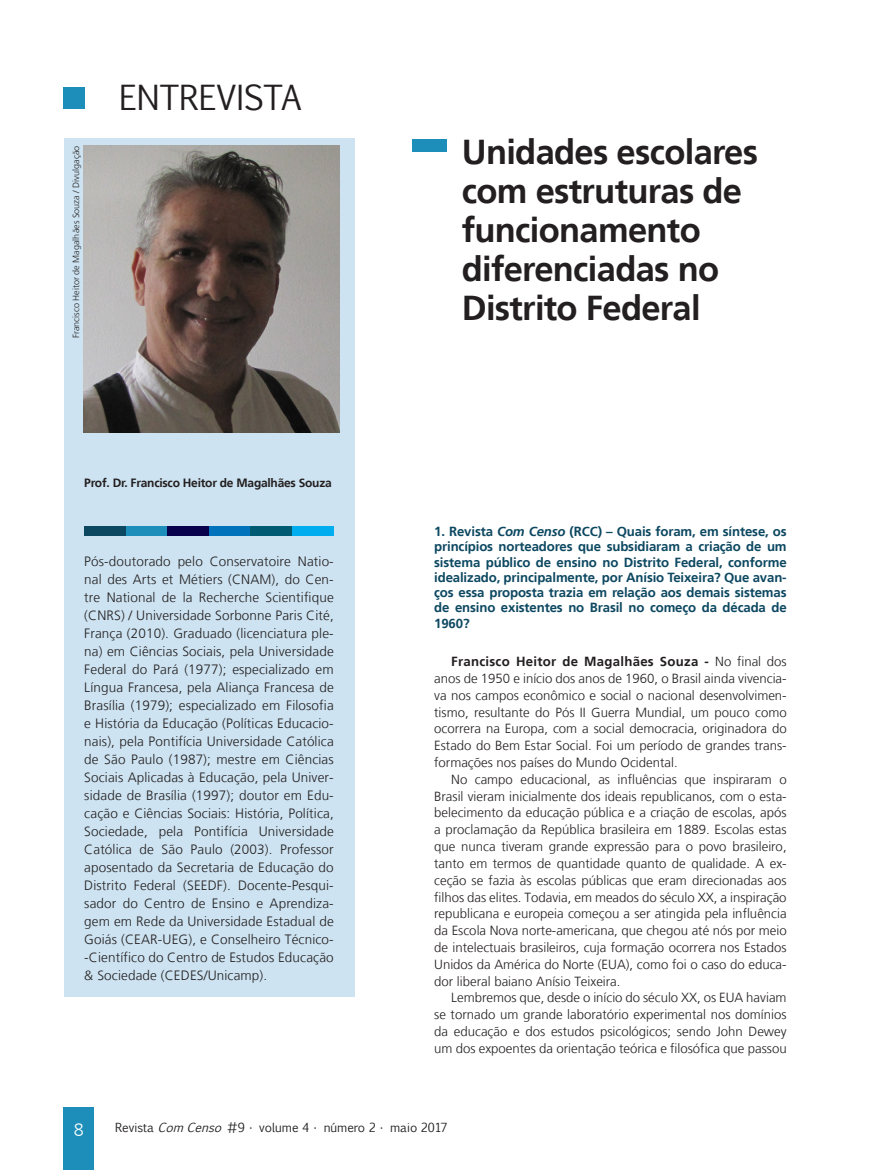
<style>
.page{position:relative;width:893px;height:1170px;background:#fff}
.page>*{position:absolute;margin:0;border:0;box-sizing:border-box;transform-origin:0 0}
.Título_40{font:700 34.5px/39px "Frutiger LT";letter-spacing:-.02em;color:#231f20}
.t1{font:33px "Euphemia CAS";color:#231f20}
.t2{font:300 18px "Frutiger LT";color:#fff}
.Legendas{font:300 13.5px/18px "Frutiger LT";letter-spacing:.01em;color:#231f20;text-align:justify}
.Miolo__8_8{font:300 13.2px/16.8px "Frutiger LT";color:#231f20;text-align:justify}
.Pergunta_Entrevista{font:700 13.2px/15.3px "Frutiger LT";letter-spacing:-.01em;color:#0d4861;text-align:justify}
.t3{font:12px "Euphemia CAS";color:#231f20}
.Legendas-2{font:700 12px "Frutiger LT";letter-spacing:-.02em;color:#231f20}
.Gráficos{font:300 9px "Frutiger LT";color:#231f20}
.s1{font-style:italic}
.s2{font-weight:700}
</style>
<div class="page">
<div style="left:64px;top:87px;width:21px;height:21px;background:#1c8eb9"></div>
<div style="left:412px;top:139px;width:34px;height:12px;background:#1c8eb9"></div>
<div style="left:64px;top:138px;width:290px;height:858px;background:#cde3f1"></div>
<div style="left:84px;top:526px;width:42px;height:9px;background:#0d4861"></div>
<div style="left:126px;top:526px;width:41px;height:9px;background:#1c8eb9"></div>
<div style="left:167px;top:526px;width:42px;height:9px;background:#08014c"></div>
<div style="left:209px;top:526px;width:42px;height:9px;background:#0072bc"></div>
<div style="left:251px;top:526px;width:41px;height:9px;background:#005a71"></div>
<div style="left:292px;top:526px;width:42px;height:9px;background:#00aeef"></div>
<img style="left:83px;top:146px;width:256px;height:286px">
<div style="left:64px;top:1107px;width:30px;height:62px;background:#1c8eb9"></div>
<p class="Gráficos" style="left:71px;top:338px;width:194px;rotate:-90deg">Francisco Heitor de Magalhães Souza / Divulgação</p>
<p class="t1" style="left:119px;top:74px;width:184px">ENTREVISTA</p>
<p class="Legendas-2" style="left:84px;top:476px;width:249px">Prof. Dr. Francisco Heitor de Magalhães Souza</p>
<p class="Legendas" style="left:84px;top:552px;width:251px">Pós-doutorado pelo Conservatoire Natio&shy;nal des Arts et Métiers (CNAM), do Cen&shy;tre National de la Recherche Scientifique (CNRS) / Universidade Sorbonne Paris Cité, França (2010). Graduado (licenciatura ple&shy;na) em Ciências Sociais, pela Universidade Federal do Pará (1977); especializado em Língua Francesa, pela Aliança Francesa de Brasília (1979); especializado em Filosofia e História da Educação (Políticas Educacio&shy;nais), pela Pontifícia Universidade Católica de São Paulo (1987); mestre em Ciências Sociais Aplicadas à Educação, pela Univer&shy;sidade de Brasília (1997); doutor em Edu&shy;cação e Ciências Sociais: História, Política, Sociedade, pela Pontifícia Universidade Católica de São Paulo (2003). Professor aposentado da Secretaria de Educação do Distrito Federal (SEEDF). Docente-Pesqui&shy;sador do Centro de Ensino e Aprendiza&shy;gem em Rede da Universidade Estadual de Goiás (CEAR-UEG), e Conselheiro Técnico--Científico do Centro de Estudos Educação &amp; Sociedade (CEDES/Unicamp).</p>
<p class="Título_40" style="left:462px;top:133px;width:298px">Unidades escolares com estruturas de funcionamento diferenciadas no<br>Distrito Federal</p>
<p class="Pergunta_Entrevista" style="left:434px;top:523px;width:354px">1. Revista <span class="s1">Com Censo</span> (RCC) – Quais foram, em síntese, os princípios norteadores que subsidiaram a criação de um sistema público de ensino no Distrito Federal, conforme idealizado, principalmente, por Anísio Teixeira? Que avan&shy;ços essa proposta trazia em relação aos demais sistemas de ensino existentes no Brasil no começo da década de 1960?</p>
<p class="Miolo__8_8" style="left:434px;top:653px;width:354px;text-indent:17px"><span class="s2">Francisco Heitor de Magalhães Souza -</span> No final dos anos de 1950 e início dos anos de 1960, o Brasil ainda vivencia&shy;va nos campos econômico e social o nacional desenvolvimen&shy;tismo, resultante do Pós II Guerra Mundial, um pouco como ocorrera na Europa, com a social democracia, originadora do Estado do Bem Estar Social. Foi um período de grandes trans&shy;formações nos países do Mundo Ocidental.</p>
<p class="Miolo__8_8" style="left:434px;top:771px;width:354px;text-indent:17px">No campo educacional, as influências que inspiraram o Brasil vieram inicialmente dos ideais republicanos, com o esta&shy;belecimento da educação pública e a criação de escolas, após a proclamação da República brasileira em 1889. Escolas estas que nunca tiveram grande expressão para o povo brasileiro, tanto em termos de quantidade quanto de qualidade. A ex&shy;ceção se fazia às escolas públicas que eram direcionadas aos filhos das elites. Todavia, em meados do século XX, a inspiração republicana e europeia começou a ser atingida pela influência da Escola Nova norte-americana, que chegou até nós por meio de intelectuais brasileiros, cuja formação ocorrera nos Estados Unidos da América do Norte (EUA), como foi o caso do educa&shy;dor liberal baiano Anísio Teixeira.</p>
<p class="Miolo__8_8" style="left:434px;top:989px;width:354px;text-indent:17px">Lembremos que, desde o início do século XX, os EUA haviam se tornado um grande laboratório experimental nos domínios da educação e dos estudos psicológicos; sendo John Dewey um dos expoentes da orientação teórica e filosófica que passou</p>
<p class="t2" style="left:74px;top:1119px;width:12px">8</p>
<p class="t3" style="left:115px;top:1119px;width:334px">Revista <span class="s1">ComCenso</span> #9 • volume 4 • número 2 • maio 2017</p>
</div>
